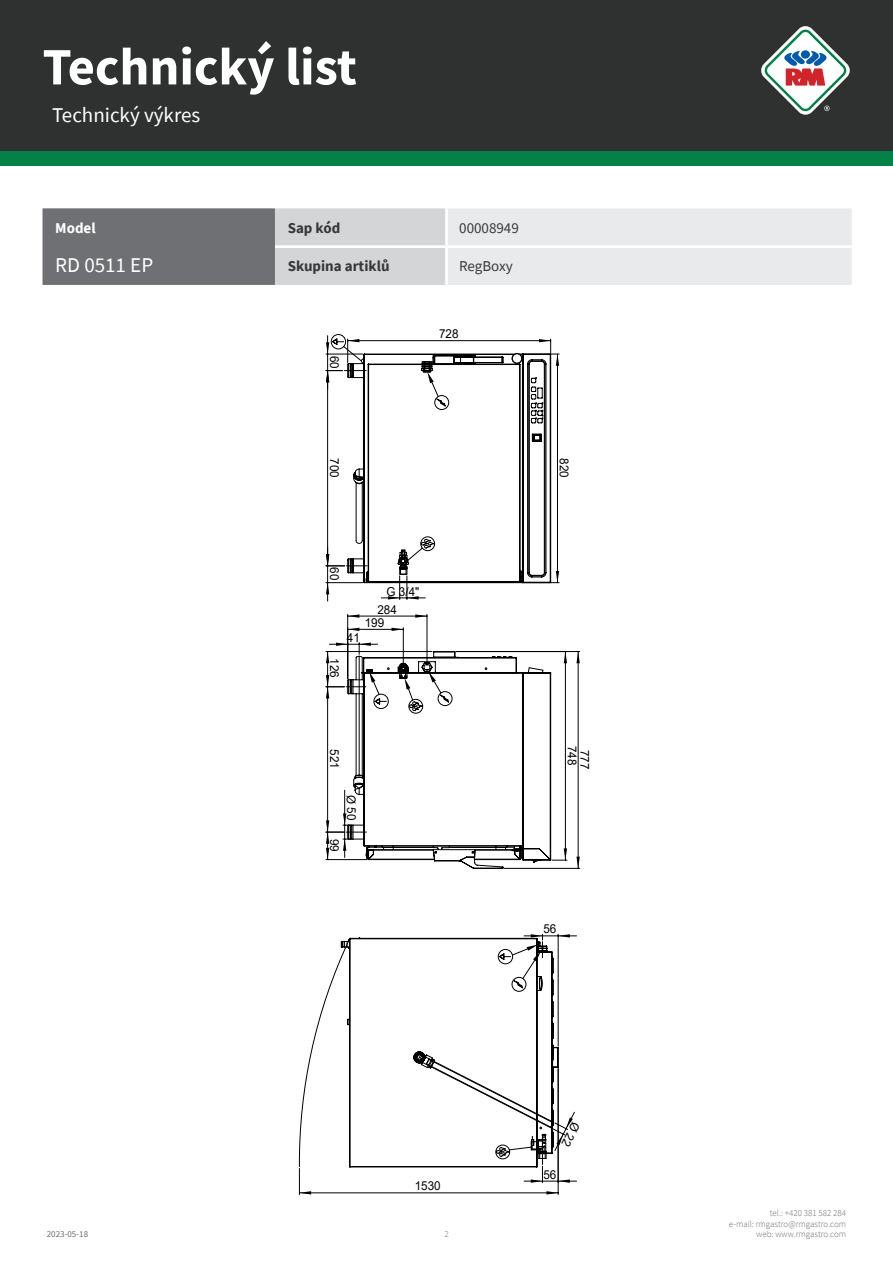
<style>
.page{position:relative;width:893px;height:1263px;background:#fff}
.page>*{position:absolute;margin:0;border:0;box-sizing:border-box;transform-origin:0 0}
.t1{font:700 52.5px "Source Sans Pro";color:#fff}
.kapitola{font:21px "Source Sans Pro";color:#fff}
.tabulka_-_headline{font:21px "Source Sans Pro";color:#fff}
.tabulka_-_text{font:700 15px "Source Sans Pro";color:#383839}
.tabulka_-_text-2{font:15px "Source Sans Pro";color:#383839}
.tabulka_-_text-3{font:700 15px "Source Sans Pro";color:#fff}
.imgFrame{font:12.3px "Arial";color:#000;scale:.95 1}
.t2{font:300 9px/10.8px "Source Sans Pro";color:#6f7073;text-align:right}
.t3{font:9px "Source Sans Pro";color:#6f7073}
</style>
<div class="page">
<div style="left:0;top:0;width:893px;height:166px;background:#048146"></div>
<div style="left:0;top:0;width:893px;height:151px;background:#2f3131"></div>
<svg style="left:761px;top:26px;width:89px;height:89px"></svg>
<svg style="left:349px;top:992px;width:205px;height:175px"></svg>
<svg style="left:333px;top:334px;width:199px;height:825px"></svg>
<svg style="left:326px;top:336px;width:233px;height:265px"></svg>
<svg style="left:576px;top:652px;width:4px;height:11px"></svg>
<svg style="left:576px;top:857px;width:4px;height:11px"></svg>
<hr style="left:456px;top:651px;width:124px;height:1px;background:#000">
<hr style="left:504px;top:868px;width:76px;height:1px;background:#000">
<hr style="left:578px;top:651px;width:1px;height:217px;background:#000">
<svg style="left:392px;top:628px;width:11px;height:3px"></svg>
<svg style="left:348px;top:628px;width:11px;height:3px"></svg>
<hr style="left:403px;top:628px;width:1px;height:37px;background:#000">
<hr style="left:348px;top:629px;width:55px;height:1px;background:#000">
<svg style="left:348px;top:614px;width:11px;height:4px"></svg>
<svg style="left:415px;top:614px;width:12px;height:4px"></svg>
<hr style="left:347px;top:614px;width:1px;height:65px;background:#000">
<hr style="left:427px;top:614px;width:1px;height:51px;background:#000">
<hr style="left:348px;top:616px;width:79px;height:1px;background:#000">
<svg style="left:326px;top:642px;width:241px;height:227px"></svg>
<hr style="left:359px;top:656px;width:1px;height:119px;background:#000">
<svg style="left:546px;top:1191px;width:12px;height:3px"></svg>
<svg style="left:299px;top:939px;width:50px;height:255px"></svg>
<hr style="left:558px;top:1068px;width:1px;height:126px;background:#000">
<hr style="left:299px;top:1192px;width:259px;height:1px;background:#000">
<hr style="left:558px;top:934px;width:1px;height:112px;background:#000">
<svg style="left:498px;top:934px;width:79px;height:58px"></svg>
<svg style="left:43px;top:208px;width:809px;height:77px"></svg>
<hr style="left:445px;top:208px;width:3px;height:37px;background:#fff">
<hr style="left:275px;top:245px;width:171px;height:3px;background:#fff">
<hr style="left:446px;top:245px;width:406px;height:3px;background:#fff">
<hr style="left:445px;top:248px;width:3px;height:37px;background:#fff">
<svg style="left:413px;top:1051px;width:164px;height:132px"></svg>
<h1 class="t1" style="left:43px;top:31px;width:316px">Technický list</h1>
<p class="kapitola" style="left:52px;top:101px;width:150px">Technický výkres</p>
<p class="tabulka_-_text-3" style="left:55px;top:218px;width:42px">Model</p>
<p class="tabulka_-_text" style="left:288px;top:218px;width:54px">Sap kód</p>
<p class="tabulka_-_text-2" style="left:459px;top:219px;width:61px">00008949</p>
<p class="tabulka_-_headline" style="left:55px;top:251px;width:99px">RD 0511 EP</p>
<p class="tabulka_-_text" style="left:288px;top:256px;width:103px">Skupina artiklů</p>
<p class="tabulka_-_text-2" style="left:459px;top:257px;width:55px">RegBoxy</p>
<p class="imgFrame" style="left:343px;top:355px;width:15px;rotate:90deg">60</p>
<p class="imgFrame" style="left:439px;top:325px;width:22px">728</p>
<p class="imgFrame" style="left:343px;top:458px;width:22px;rotate:90deg">700</p>
<p class="imgFrame" style="left:343px;top:567px;width:15px;rotate:90deg">60</p>
<p class="imgFrame" style="left:343px;top:658px;width:22px;rotate:90deg">126</p>
<p class="imgFrame" style="left:347px;top:629px;width:15px">41</p>
<p class="imgFrame" style="left:387px;top:583px;width:36px">G 3/4"</p>
<p class="imgFrame" style="left:377px;top:601px;width:22px">284</p>
<p class="imgFrame" style="left:365px;top:614px;width:22px">199</p>
<p class="imgFrame" style="left:343px;top:749px;width:22px;rotate:90deg">521</p>
<p class="imgFrame" style="left:360px;top:795px;width:28px;rotate:90deg">Ø 50</p>
<p class="imgFrame" style="left:343px;top:839px;width:15px;rotate:90deg">99</p>
<p class="imgFrame" style="left:573px;top:458px;width:22px;rotate:90deg">820</p>
<p class="imgFrame" style="left:581px;top:746px;width:22px;rotate:90deg">748</p>
<p class="imgFrame" style="left:593px;top:750px;width:22px;rotate:90deg">777</p>
<p class="imgFrame" style="left:543px;top:921px;width:15px">56</p>
<p class="imgFrame" style="left:415px;top:1178px;width:29px">1530</p>
<p class="t3" style="left:47px;top:1229px;width:43px">2023-05-18</p>
<p class="t2" style="left:444px;top:1229px;width:6px">2</p>
<p class="imgFrame" style="left:543px;top:1166px;width:15px">56</p>
<p class="t2" style="left:729px;top:1207px;width:119px">tel.: +420 381 582 284<br>e-mail: rmgastro@rmgastro.com web: www.rmgastro.com</p>
</div>
